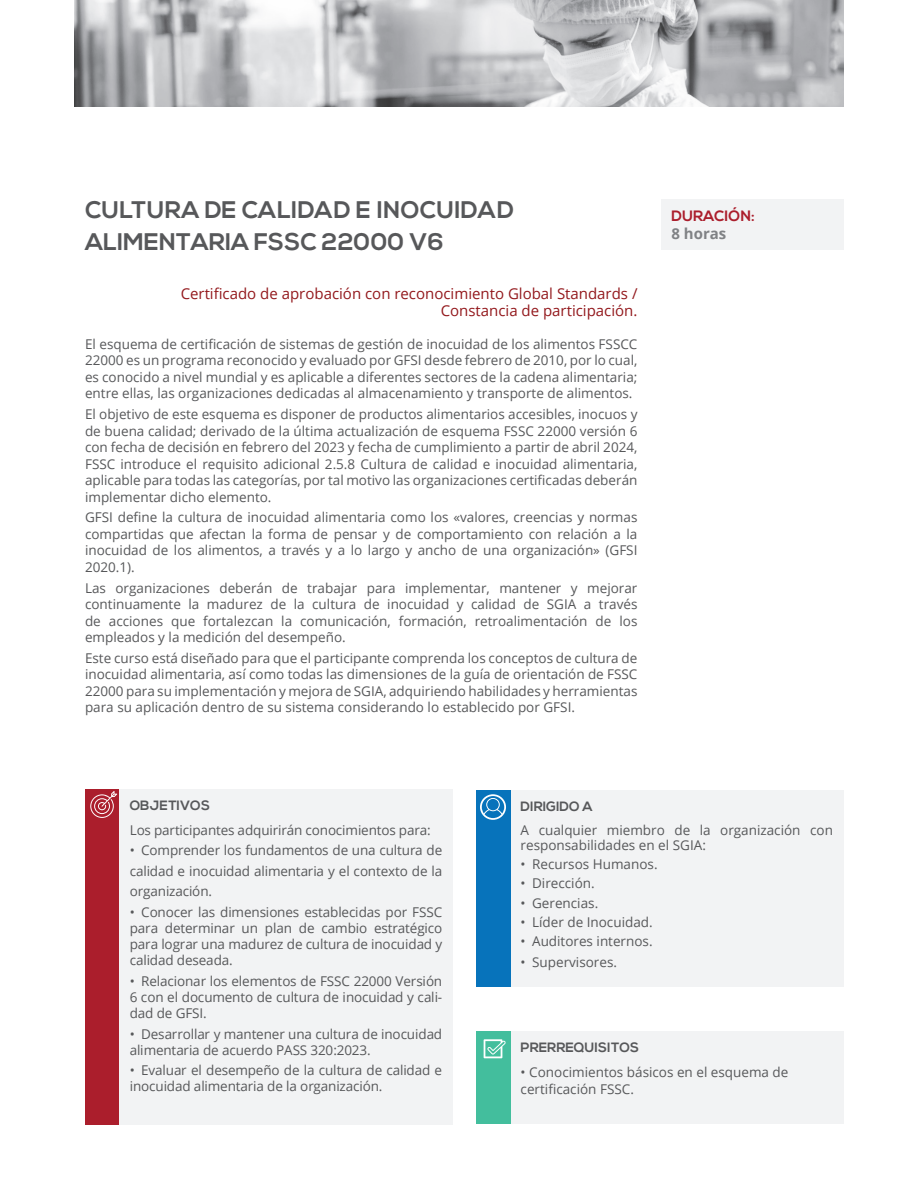
<style>
.page{position:relative;width:918px;height:1188px;background:#fff}
.page>*{position:absolute;margin:0;border:0;box-sizing:border-box;transform-origin:0 0}
.t1{font:700 24px/32.8px "Nexa";color:#57585a}
.t2{font:15px/16.5px "Open Sans";color:#93191d;text-align:right}
.Secciones{font:700 15px "Nexa";color:#ab1e2c}
.Secciones-2{font:700 15px "Open Sans";color:#808285}
.t3{font:13.5px/16.5px "Open Sans";color:#57585a;text-align:justify}
.t4{font:700 13.5px "Nexa";color:#57585a}
</style>
<div class="page">
<div style="left:661px;top:199px;width:183px;height:51px;background:#f2f3f4"></div>
<img style="left:74px;top:0;width:770px;height:106px">
<div style="left:85px;top:789px;width:34px;height:335px;background:#ab1e2c"></div>
<div style="left:119px;top:789px;width:334px;height:335px;background:#f2f3f4"></div>
<svg style="left:90px;top:791px;width:27px;height:27px"></svg>
<div style="left:510px;top:790px;width:334px;height:197px;background:#f2f3f4"></div>
<div style="left:510px;top:1032px;width:334px;height:92px;background:#f2f3f4"></div>
<div style="left:476px;top:790px;width:34px;height:197px;background:#0773bb"></div>
<div style="left:476px;top:1032px;width:34px;height:92px;background:#43be9d"></div>
<svg style="left:480px;top:794px;width:26px;height:26px"></svg>
<svg style="left:484px;top:1039px;width:22px;height:19px"></svg>
<h1 class="t1" style="left:85px;top:194px;width:430px">CULTURA DE CALIDAD E INOCUIDAD<br>ALIMENTARIA FSSC 22000 V6</h1>
<p class="t2" style="left:181px;top:285px;width:458px">Certificado de aprobación con reconocimiento Global Standards /<br>Constancia de participación.</p>
<p class="t3" style="left:85px;top:335px;width:554px">El esquema de certificación de sistemas de gestión de inocuidad de los alimentos FSSCC 22000 es un programa reconocido y evaluado por GFSI desde febrero de 2010, por lo cual, es conocido a nivel mundial y es aplicable a diferentes sectores de la cadena alimentaria; entre ellas, las organizaciones dedicadas al almacenamiento y transporte de alimentos.</p>
<p class="t3" style="left:85px;top:406px;width:554px">El objetivo de este esquema es disponer de productos alimentarios accesibles, inocuos y de buena calidad; derivado de la última actualización de esquema FSSC 22000 versión 6 con fecha de decisión en febrero del 2023 y fecha de cumplimiento a partir de abril 2024, FSSC introduce el requisito adicional 2.5.8 Cultura de calidad e inocuidad alimentaria, aplicable para todas las categorías, por tal motivo las organizaciones certificadas deberán implementar dicho elemento.</p>
<p class="t3" style="left:85px;top:509px;width:554px">GFSI define la cultura de inocuidad alimentaria como los «valores, creencias y normas compartidas que afectan la forma de pensar y de comportamiento con relación a la inocuidad de los alimentos, a través y a lo largo y ancho de una organización» (GFSI 2020.1).</p>
<p class="t3" style="left:85px;top:579px;width:554px">Las organizaciones deberán de trabajar para implementar, mantener y mejorar continuamente la madurez de la cultura de inocuidad y calidad de SGIA a través de acciones que fortalezcan la comunicación, formación, retroalimentación de los empleados y la medición del desempeño.</p>
<p class="t3" style="left:85px;top:649px;width:554px">Este curso está diseñado para que el participante comprenda los conceptos de cultura de inocuidad alimentaria, así como todas las dimensiones de la guía de orientación de FSSC 22000 para su implementación y mejora de SGIA, adquiriendo habilidades y herramientas para su aplicación dentro de su sistema considerando lo establecido por GFSI.</p>
<p class="Secciones" style="left:671px;top:208px;width:85px">DURACIÓN:</p>
<p class="Secciones-2" style="left:671px;top:223px;width:56px">8 horas</p>
<p class="t4" style="left:130px;top:798px;width:82px">OBJETIVOS</p>
<p class="t3" style="left:130px;top:821px;width:303px">Los participantes adquirirán conocimientos para:</p>
<p class="t3" style="left:130px;top:840px;width:314px;line-height:20.4px">• Comprender los fundamentos de una cultura de calidad e inocuidad alimentaria y el contexto de la organización.</p>
<p class="t3" style="left:130px;top:903px;width:314px">• Conocer las dimensiones establecidas por FSSC para determinar un plan de cambio estratégico para lograr una madurez de cultura de inocuidad y calidad deseada.</p>
<p class="t3" style="left:130px;top:972px;width:314px">• Relacionar los elementos de FSSC 22000 Versión 6 con el documento de cultura de inocuidad y cali&shy;dad de GFSI.</p>
<p class="t3" style="left:130px;top:1025px;width:314px">• Desarrollar y mantener una cultura de inocuidad alimentaria de acuerdo PASS 320:2023.</p>
<p class="t3" style="left:130px;top:1062px;width:314px">• Evaluar el desempeño de la cultura de calidad e inocuidad alimentaria de la organización.</p>
<p class="t4" style="left:521px;top:799px;width:74px">DIRIGIDO A</p>
<p class="t3" style="left:521px;top:822px;width:314px;line-height:15px">A cualquier miembro de la organización con responsabilidades en el SGIA:</p>
<p class="t3" style="left:521px;top:856px;width:138px">• Recursos Humanos.</p>
<p class="t3" style="left:521px;top:875px;width:76px">• Dirección.</p>
<p class="t3" style="left:521px;top:894px;width:79px">• Gerencias.</p>
<p class="t3" style="left:521px;top:913px;width:134px">• Líder de Inocuidad.</p>
<p class="t3" style="left:521px;top:933px;width:133px">• Auditores internos.</p>
<p class="t3" style="left:521px;top:953px;width:98px">• Supervisores.</p>
<p class="t4" style="left:521px;top:1040px;width:120px">PRERREQUISITOS</p>
<p class="t3" style="left:521px;top:1064px;width:269px">• Conocimientos básicos en el esquema de certificación FSSC.</p>
</div>
